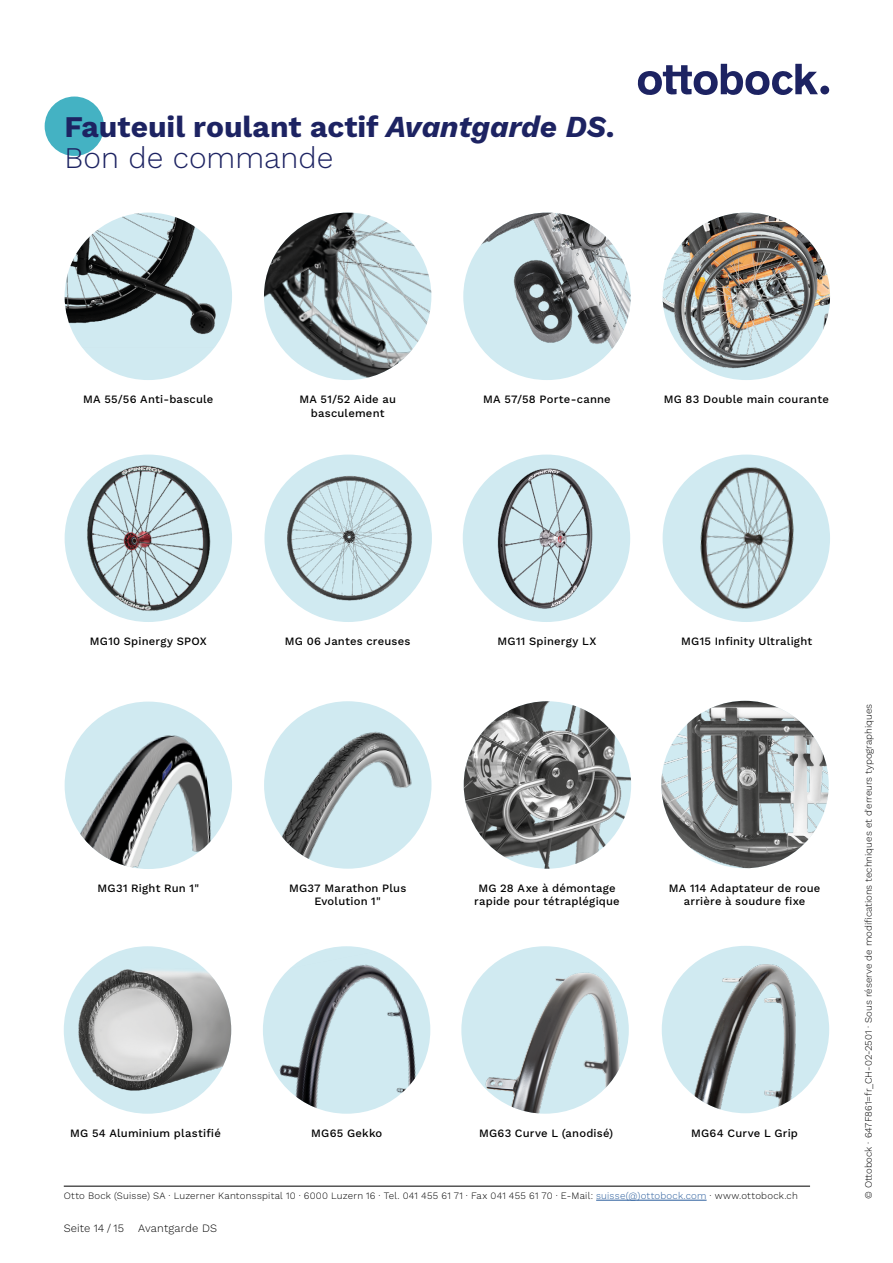
<style>
.page{position:relative;width:893px;height:1263px;background:#fff}
.page>*{position:absolute;margin:0;border:0;box-sizing:border-box;transform-origin:0 0}
.t1{font:700 30px/31.8px "Work Sans";color:#1d2362}
.t2{font:500 11.25px/13.5px "Work Sans";letter-spacing:.02em;color:#000;text-align:center}
.t3{font:300 11.25px "Work Sans";letter-spacing:.01em;color:#000}
.t4{font:300 9.75px "Work Sans";letter-spacing:.01em;color:#000}
.s1{font-style:italic}
.s2{font-weight:300}
.s3{color:#275b9b}
</style>
<div class="page">
<div style="left:820px;top:86px;width:9px;height:8px;background:#1d2362;border-radius:50%"></div>
<svg style="left:638px;top:64px;width:180px;height:31px"></svg>
<div style="left:45px;top:97px;width:59px;height:59px;background:#44b2c3;border-radius:50%"></div>
<hr style="left:64px;top:1186px;width:746px;height:1px;background:#000">
<hr style="left:596px;top:1200px;width:111px;height:1px;background:#275b9b">
<div style="left:65px;top:455px;width:167px;height:167px;background:#d0eaf1;border-radius:50%"></div>
<img style="left:81px;top:464px;width:134px;height:149px">
<div style="left:264px;top:455px;width:168px;height:167px;background:#d0eaf1;border-radius:50%"></div>
<img style="left:275px;top:474px;width:152px;height:128px">
<div style="left:463px;top:455px;width:167px;height:167px;background:#d0eaf1;border-radius:50%"></div>
<img style="left:470px;top:462px;width:153px;height:152px">
<div style="left:663px;top:455px;width:167px;height:167px;background:#d0eaf1;border-radius:50%"></div>
<img style="left:673px;top:462px;width:153px;height:153px">
<div style="left:65px;top:701px;width:167px;height:168px;background:#d0eaf1;border-radius:50%"></div>
<img style="left:65px;top:719px;width:149px;height:150px">
<div style="left:264px;top:701px;width:167px;height:168px;background:#d0eaf1;border-radius:50%"></div>
<img style="left:264px;top:725px;width:152px;height:144px">
<img style="left:68px;top:946px;width:163px;height:168px">
<div style="left:461px;top:946px;width:168px;height:168px;background:#d0eaf1;border-radius:50%"></div>
<img style="left:483px;top:972px;width:142px;height:142px">
<img style="left:666px;top:950px;width:163px;height:163px">
<img style="left:263px;top:951px;width:161px;height:161px">
<div style="left:65px;top:213px;width:167px;height:167px;background:#d0eaf1;border-radius:50%"></div>
<img style="left:65px;top:213px;width:154px;height:154px">
<img style="left:264px;top:213px;width:167px;height:167px;border-radius:84px">
<img style="left:463px;top:213px;width:168px;height:167px;border-radius:84px">
<img style="left:663px;top:213px;width:167px;height:167px;border-radius:84px">
<img style="left:464px;top:701px;width:167px;height:168px;border-radius:84px">
<img style="left:661px;top:701px;width:168px;height:167px;border-radius:84px">
<h1 class="t1" style="left:65px;top:109px;width:551px">Fauteuil roulant actif <span class="s1">Avantgarde DS</span>.<br><span class="s2">Bon de commande</span></h1>
<p class="t2" style="left:83px;top:392px;width:132px">MA 55/56 Anti-bascule</p>
<p class="t2" style="left:299px;top:392px;width:98px">MA 51/52 Aide au</p>
<p class="t2" style="left:664px;top:392px;width:166px">MG 83 Double main courante</p>
<p class="t2" style="left:311px;top:406px;width:75px">basculement</p>
<p class="t2" style="left:483px;top:392px;width:129px">MA 57/58 Porte-canne</p>
<p class="t2" style="left:90px;top:634px;width:119px">MG10 Spinergy SPOX</p>
<p class="t2" style="left:285px;top:634px;width:127px">MG 06 Jantes creuses</p>
<p class="t2" style="left:498px;top:634px;width:100px">MG11 Spinergy LX</p>
<p class="t2" style="left:681px;top:634px;width:133px">MG15 Infinity Ultralight</p>
<p class="t2" style="left:98px;top:881px;width:103px">MG31 Right Run 1"</p>
<p class="t2" style="left:289px;top:881px;width:119px">MG37 Marathon Plus<br>Evolution 1"</p>
<p class="t2" style="left:474px;top:881px;width:147px">MG 28 Axe à démontage rapide pour tétraplégique</p>
<p class="t2" style="left:669px;top:881px;width:153px">MA 114 Adaptateur de roue arrière à soudure fixe</p>
<p class="t2" style="left:70px;top:1126px;width:152px">MG 54 Aluminium plastifié</p>
<p class="t2" style="left:311px;top:1126px;width:73px">MG65 Gekko</p>
<p class="t2" style="left:479px;top:1126px;width:136px">MG63 Curve L (anodisé)</p>
<p class="t2" style="left:691px;top:1125px;width:108px">MG64 Curve L Grip</p>
<p class="t4" style="left:64px;top:1189px;width:736px">Otto Bock (Suisse) SA · Luzerner Kantonsspital 10 · 6000 Luzern 16 · Tel. 041 455 61 71 · Fax 041 455 61 70 · E-Mail: <span class="s3">suisse(@)ottobock.com</span> · www.ottobock.ch</p>
<p class="t3" style="left:64px;top:1220px;width:62px">Seite 14 / 15</p>
<p class="t3" style="left:138px;top:1220px;width:81px">Avantgarde DS</p>
<p class="t4" style="left:861px;top:1199px;width:497px;rotate:-90deg">© Ottobock · 647F861=fr_CH-02-2501 · Sous réserve de modifications techniques et d'erreurs typographiques</p>
</div>
